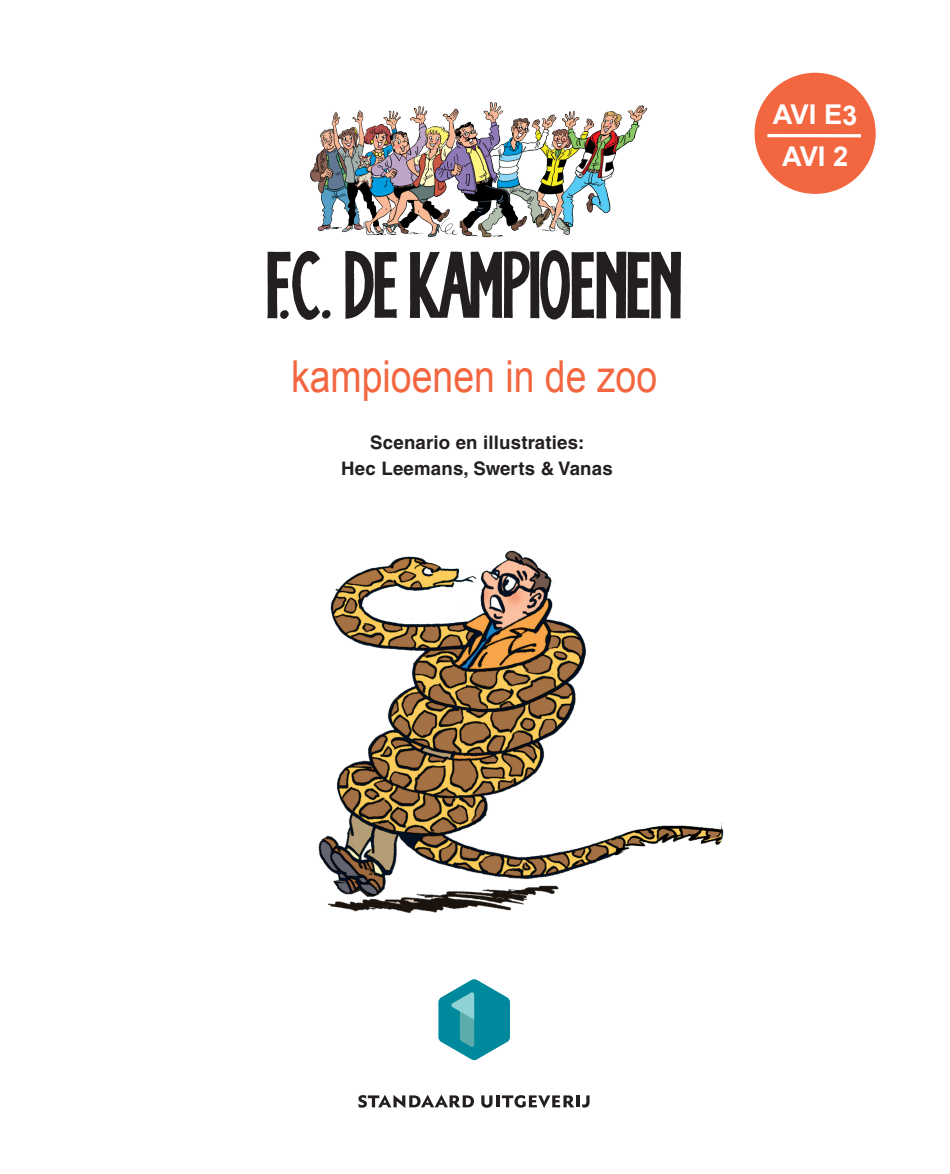
<style>
.page{position:relative;width:950px;height:1174px;background:#fff}
.page>*{position:absolute;margin:0;border:0;box-sizing:border-box;transform-origin:0 0}
.t1{font:44px "Arial";color:#f26640;scale:.85 1}
.t2{font:700 27.2px/41.4px "Arial";letter-spacing:-.005em;color:#fff;text-align:center}
.t3{font:700 18.6px/26px "Helvetica LT Std";letter-spacing:.01em;color:#231f20;text-align:center}
</style>
<div class="page">
<svg style="left:358px;top:1094px;width:116px;height:13px"></svg>
<svg style="left:481px;top:1095px;width:108px;height:12px"></svg>
<svg style="left:345px;top:253px;width:52px;height:66px"></svg>
<svg style="left:410px;top:251px;width:271px;height:68px"></svg>
<svg style="left:267px;top:251px;width:63px;height:69px"></svg>
<img style="left:301px;top:102px;width:352px;height:151px">
<svg style="left:438px;top:979px;width:72px;height:81px"></svg>
<div style="left:754px;top:73px;width:121px;height:121px;background:#f26640;border-radius:50%"></div>
<hr style="left:767px;top:134px;width:93px;height:3px;background:#fff">
<img style="left:318px;top:550px;width:406px;height:364px">
<h1 class="t1" style="left:291px;top:348px;width:432px">kampioenen in de zoo</h1>
<p class="t3" style="left:341px;top:429px;width:273px">Scenario en illustraties:<br>Hec Leemans, Swerts &amp; Vanas</p>
<h2 class="t2" style="left:772px;top:95px;width:86px">AVI E3<br>AVI 2</h2>
</div>
